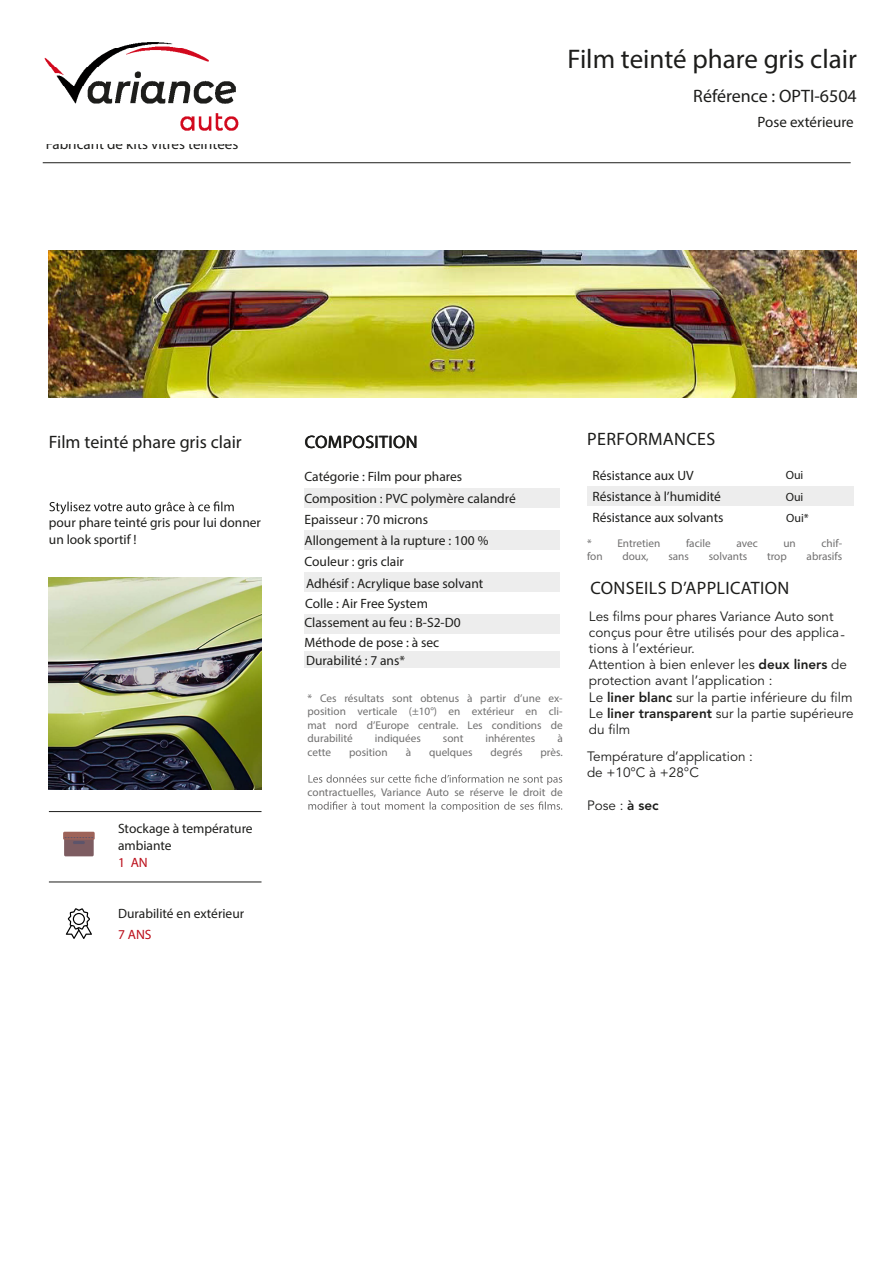
<style>
.page{position:relative;width:893px;height:1263px;background:#fff}
.page>*{position:absolute;margin:0;border:0;box-sizing:border-box;transform-origin:0 0}
.t1{font:27px "Myriad Pro";color:#1d1d1b}
.t2{font:18px "Myriad Pro";letter-spacing:.005em;color:#1d1d1b}
.t3{font:15px "Myriad Pro";color:#1d1d1b}
.t4{font:13.5px/21.3px "Myriad Pro";color:#1d1d1b}
.t5{font:13.5px/16.2px "Avenir LT Std";color:#1d1d1b}
.t6{font:13.5px "Myriad Pro";color:#bb0d19}
.t7{font:12px/21.5px "Myriad Pro";color:#1d1d1b}
.t8{font:11.25px/13.5px "Myriad Pro";color:#706f6f;text-align:justify}
.s1{font-weight:800}
</style>
<div class="page">
<hr style="left:43px;top:162px;width:808px;height:1px;background:#1d1d1b">
<img style="left:44px;top:42px;width:195px;height:89px">
<img style="left:49px;top:250px;width:808px;height:148px">
<div style="left:304px;top:530px;width:256px;height:20px;background:#ededed"></div>
<div style="left:304px;top:488px;width:256px;height:20px;background:#ededed"></div>
<div style="left:304px;top:572px;width:256px;height:20px;background:#ededed"></div>
<svg style="left:308px;top:774px;width:254px;height:11px"></svg>
<svg style="left:308px;top:801px;width:254px;height:11px"></svg>
<svg style="left:49px;top:501px;width:185px;height:13px"></svg>
<hr style="left:49px;top:811px;width:212px;height:1px;background:#1d1d1b">
<hr style="left:49px;top:882px;width:212px;height:1px;background:#1d1d1b">
<div style="left:63px;top:832px;width:32px;height:8px;background:#9e6359"></div>
<svg style="left:64px;top:837px;width:30px;height:19px"></svg>
<svg style="left:66px;top:908px;width:26px;height:31px"></svg>
<img style="left:49px;top:578px;width:212px;height:212px">
<div style="left:587px;top:486px;width:267px;height:20px;background:#ededed"></div>
<div style="left:304px;top:614px;width:255px;height:20px;background:#ededed"></div>
<div style="left:304px;top:652px;width:255px;height:16px;background:#ededed"></div>
<h1 class="t1" style="left:567px;top:43px;width:291px">Film teinté phare gris clair</h1>
<h2 class="t2" style="left:693px;top:85px;width:165px">Référence : OPTI-6504</h2>
<p class="t3" style="left:46px;top:135px;width:194px">Fabricant de kits vitres teintées</p>
<p class="t3" style="left:758px;top:113px;width:97px">Pose extérieure</p>
<h2 class="t2" style="left:49px;top:430px;width:194px">Film teinté phare gris clair</h2>
<h2 class="t2" style="left:305px;top:430px;width:115px">COMPOSITION</h2>
<p class="t4" style="left:49px;top:514px;width:214px;line-height:16.2px">pour phare teinté gris pour lui donner un look sportif !</p>
<p class="t4" style="left:118px;top:820px;width:136px;line-height:16.2px">Stockage à température ambiante</p>
<p class="t6" style="left:118px;top:854px;width:31px">1 AN</p>
<p class="t4" style="left:118px;top:903px;width:128px">Durabilité en extérieur</p>
<p class="t6" style="left:118px;top:926px;width:35px">7 ANS</p>
<p class="t4" style="left:304px;top:466px;width:213px">Catégorie : Film pour phares<br>Composition : PVC polymère calandré<br>Epaisseur : 70 microns<br>Allongement à la rupture : 100 %<br>Couleur : gris clair</p>
<p class="t4" style="left:306px;top:573px;width:179px">Adhésif : Acrylique base solvant</p>
<p class="t4" style="left:305px;top:592px;width:124px">Colle : Air Free System</p>
<p class="t4" style="left:304px;top:633px;width:136px;line-height:18.3px">Méthode de pose : à sec<br>Durabilité : 7 ans*</p>
<p class="t4" style="left:304px;top:611px;width:158px">Classement au feu : B-S2-D0</p>
<p class="t8" style="left:308px;top:691px;width:257px">* Ces résultats sont obtenus à partir d’une ex&shy;position verticale (±10°) en extérieur en cli&shy;mat nord d’Europe centrale. Les conditions de durabilité</p>
<p class="t8" style="left:375px;top:731px;width:48px">indiquées</p>
<p class="t8" style="left:443px;top:731px;width:22px">sont</p>
<p class="t8" style="left:485px;top:731px;width:51px">inhérentes</p>
<p class="t8" style="left:557px;top:731px;width:7px">à</p>
<p class="t8" style="left:308px;top:745px;width:25px">cette</p>
<p class="t8" style="left:349px;top:745px;width:40px">position</p>
<p class="t8" style="left:406px;top:745px;width:7px">à</p>
<p class="t8" style="left:429px;top:745px;width:45px">quelques</p>
<p class="t8" style="left:491px;top:745px;width:33px">degrés</p>
<p class="t8" style="left:540px;top:745px;width:24px">près.</p>
<p class="t8" style="left:308px;top:785px;width:257px">contractuelles, Variance Auto se réserve le droit de</p>
<h2 class="t2" style="left:587px;top:428px;width:130px">PERFORMANCES</h2>
<p class="t4" style="left:592px;top:465px;width:133px">Résistance aux UV<br>Résistance à l’humidité<br>Résistance aux solvants</p>
<p class="t8" style="left:587px;top:536px;width:75px">* Entretien</p>
<p class="t8" style="left:686px;top:536px;width:26px">facile</p>
<p class="t8" style="left:736px;top:536px;width:23px">avec</p>
<p class="t8" style="left:783px;top:536px;width:14px">un</p>
<p class="t8" style="left:821px;top:536px;width:22px">chif-</p>
<p class="t8" style="left:587px;top:550px;width:17px">fon</p>
<p class="t8" style="left:622px;top:550px;width:28px">doux,</p>
<p class="t8" style="left:668px;top:550px;width:22px">sans</p>
<p class="t8" style="left:709px;top:550px;width:40px">solvants</p>
<p class="t8" style="left:767px;top:550px;width:21px">trop</p>
<p class="t8" style="left:807px;top:550px;width:37px">abrasifs</p>
<p class="t7" style="left:786px;top:464px;width:25px">Oui<br>Oui<br>Oui*</p>
<h2 class="t2" style="left:590px;top:577px;width:201px">CONSEILS D’APPLICATION</h2>
<p class="t5" style="left:589px;top:608px;width:266px">Les films pour phares Variance Auto sont conçus pour être utilisés pour des applica tions à l’extérieur.<br>Attention à bien enlever les <span class="s1">deux liners</span> de protection avant l’application :<br>Le <span class="s1">liner blanc</span> sur la partie inférieure du film Le <span class="s1">liner transparent</span> sur la partie supérieure du film</p>
<p class="t5" style="left:840px;top:627px;width:6px">-</p>
<p class="t5" style="left:587px;top:749px;width:167px">Température d’application : de +10°C à +28°C</p>
<p class="t5" style="left:587px;top:797px;width:73px">Pose : <span class="s1">à sec</span></p>
</div>
